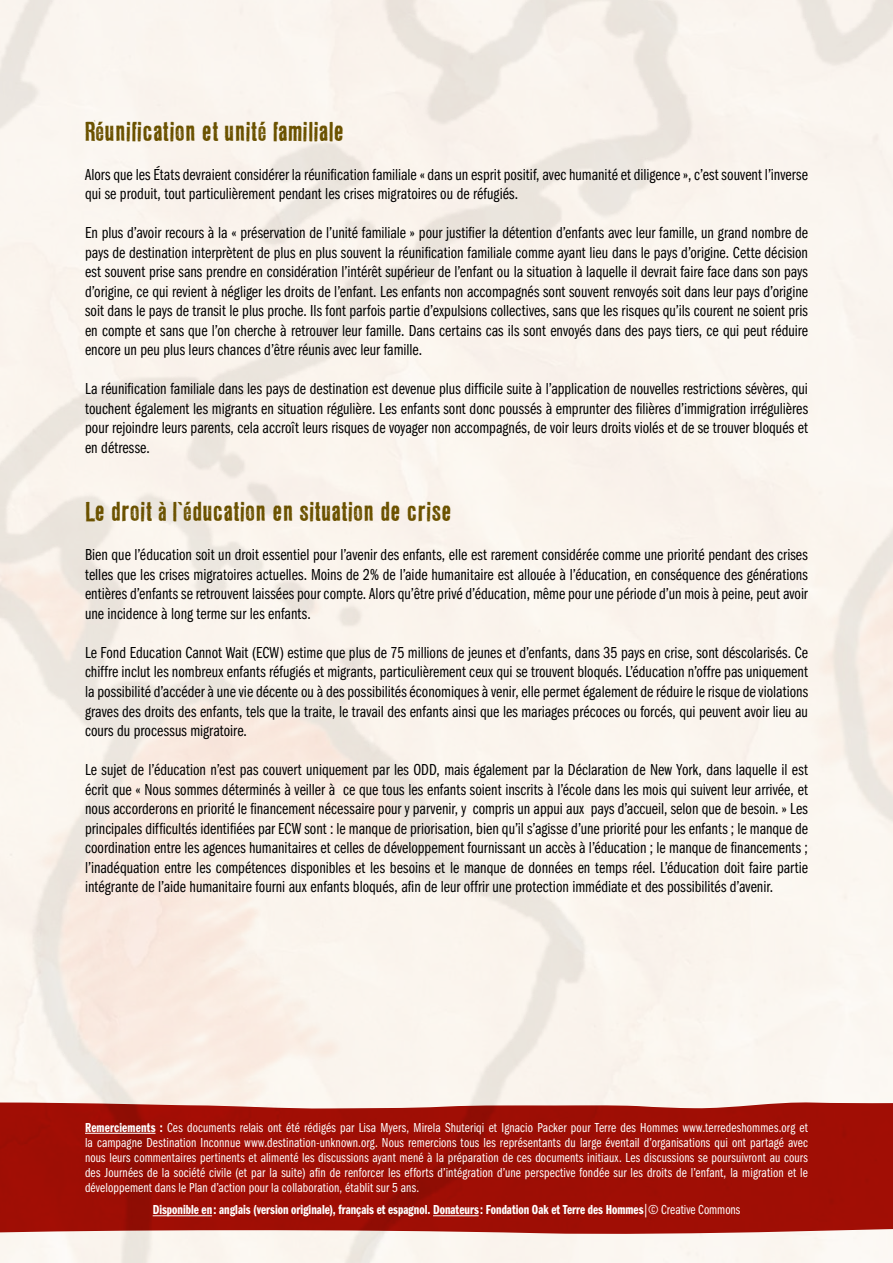
<style>
.page{position:relative;width:893px;height:1263px;background:#fff}
.page>*{position:absolute;margin:0;border:0;box-sizing:border-box;transform-origin:0 0}
.t1{font:24px "LL Rubber Grotesque";letter-spacing:-.025em;color:#6b5200}
.t2{font:16.5px/19.5px "ITC Franklin Gothic Std Bk Cp";letter-spacing:.005em;color:#000;text-align:justify}
.t3{font:13.5px/15px "ITC Franklin Gothic Std Bk Cp";letter-spacing:.01em;color:#fff;text-align:justify}
.t4{font:13.5px "ITC Franklin Gothic Std Dm Cp";color:#fff}
.s1{font-family:"ITC Franklin Gothic Std Dm Cp"}
.s2{font-family:"ITC Franklin Gothic Std Bk Cp"}
</style>
<div class="page">
<svg style="left:0;top:1101px;width:893px;height:134px;fill:#a00e05"></svg>
<hr style="left:85px;top:1133px;width:70px;height:1px;background:#fff">
<hr style="left:153px;top:1215px;width:59px;height:1px;background:#fff">
<hr style="left:433px;top:1215px;width:46px;height:1px;background:#fff">
<h1 class="t1" style="left:85px;top:116px;width:261px">Réunification et unité familiale</h1>
<p class="t2" style="left:85px;top:165px;width:724px">Alors que les États devraient considérer la réunification familiale « dans un esprit positif, avec humanité et diligence », c’est souvent l’inverse qui se produit, tout particulièrement pendant les crises migratoires ou de réfugiés.</p>
<p class="t2" style="left:85px;top:223px;width:724px">En plus d’avoir recours à la « préservation de l’unité familiale » pour justifier la détention d’enfants avec leur famille, un grand nombre de pays de destination interprètent de plus en plus souvent la réunification familiale comme ayant lieu dans le pays d’origine. Cette décision est souvent prise sans prendre en considération l’intérêt supérieur de l’enfant ou la situation à laquelle il devrait faire face dans son pays d’origine, ce qui revient à négliger les droits de l’enfant. Les enfants non accompagnés sont souvent renvoyés soit dans leur pays d’origine soit dans le pays de transit le plus proche. Ils font parfois partie d’expulsions collectives, sans que les risques qu’ils courent ne soient pris en compte et sans que l’on cherche à retrouver leur famille. Dans certains cas ils sont envoyés dans des pays tiers, ce qui peut réduire encore un peu plus leurs chances d’être réunis avec leur famille.</p>
<p class="t2" style="left:85px;top:379px;width:724px">La réunification familiale dans les pays de destination est devenue plus difficile suite à l’application de nouvelles restrictions sévères, qui touchent également les migrants en situation régulière. Les enfants sont donc poussés à emprunter des filières d’immigration irrégulières pour rejoindre leurs parents, cela accroît leurs risques de voyager non accompagnés, de voir leurs droits violés et de se trouver bloqués et en détresse.</p>
<h1 class="t1" style="left:85px;top:497px;width:369px">Le droit à l’éducation en situation de crise</h1>
<p class="t2" style="left:85px;top:545px;width:724px">Bien que l’éducation soit un droit essentiel pour l’avenir des enfants, elle est rarement considérée comme une priorité pendant des crises telles que les crises migratoires actuelles. Moins de 2% de l’aide humanitaire est allouée à l’éducation, en conséquence des générations entières d’enfants se retrouvent laissées pour compte. Alors qu’être privé d’éducation, même pour une période d’un mois à peine, peut avoir une incidence à long terme sur les enfants.</p>
<p class="t2" style="left:85px;top:643px;width:724px">Le Fond Education Cannot Wait (ECW) estime que plus de 75 millions de jeunes et d’enfants, dans 35 pays en crise, sont déscolarisés. Ce chiffre inclut les nombreux enfants réfugiés et migrants, particulièrement ceux qui se trouvent bloqués. L’éducation n’offre pas uniquement la possibilité d’accéder à une vie décente ou à des possibilités économiques à venir, elle permet également de réduire le risque de violations graves des droits des enfants, tels que la traite, le travail des enfants ainsi que les mariages précoces ou forcés, qui peuvent avoir lieu au cours du processus migratoire.</p>
<p class="t2" style="left:85px;top:760px;width:724px">Le sujet de l’éducation n’est pas couvert uniquement par les ODD, mais également par la Déclaration de New York, dans laquelle il est écrit que « Nous sommes déterminés à veiller à ce que tous les enfants soient inscrits à l’école dans les mois qui suivent leur arrivée, et nous accorderons en priorité le financement nécessaire pour y parvenir, y compris un appui aux pays d’accueil, selon que de besoin. » Les principales difficultés identifiées par ECW sont : le manque de priorisation, bien qu’il s’agisse d’une priorité pour les enfants ; le manque de coordination entre les agences humanitaires et celles de développement fournissant un accès à l’éducation ; le manque de financements ; l’inadéquation entre les compétences disponibles et les besoins et le manque de données en temps réel. L’éducation doit faire partie intégrante de l’aide humanitaire fourni aux enfants bloqués, afin de leur offrir une protection immédiate et des possibilités d’avenir.</p>
<p class="t3" style="left:85px;top:1120px;width:724px"><span class="s1">Remerciements :</span> Ces documents relais ont été rédigés par Lisa Myers, Mirela Shuteriqi et Ignacio Packer pour Terre des Hommes www.terredeshommes.org et la campagne Destination Inconnue www.destination-unknown.org. Nous remercions tous les représentants du large éventail d’organisations qui ont partagé avec nous leurs commentaires pertinents et alimenté les discussions ayant mené à la préparation de ces documents initiaux. Les discussions se poursuivront au cours des Journées de la société civile (et par la suite) afin de renforcer les efforts d’intégration d’une perspective fondée sur les droits de l’enfant, la migration et le développement dans le Plan d’action pour la collaboration, établit sur 5 ans.</p>
<p class="t4" style="left:153px;top:1202px;width:589px">Disponible en: anglais (version originale), français et espagnol. Donateurs: Fondation Oak et Terre des Hommes<span class="s2">|© Creative Commons</span></p>
</div>
